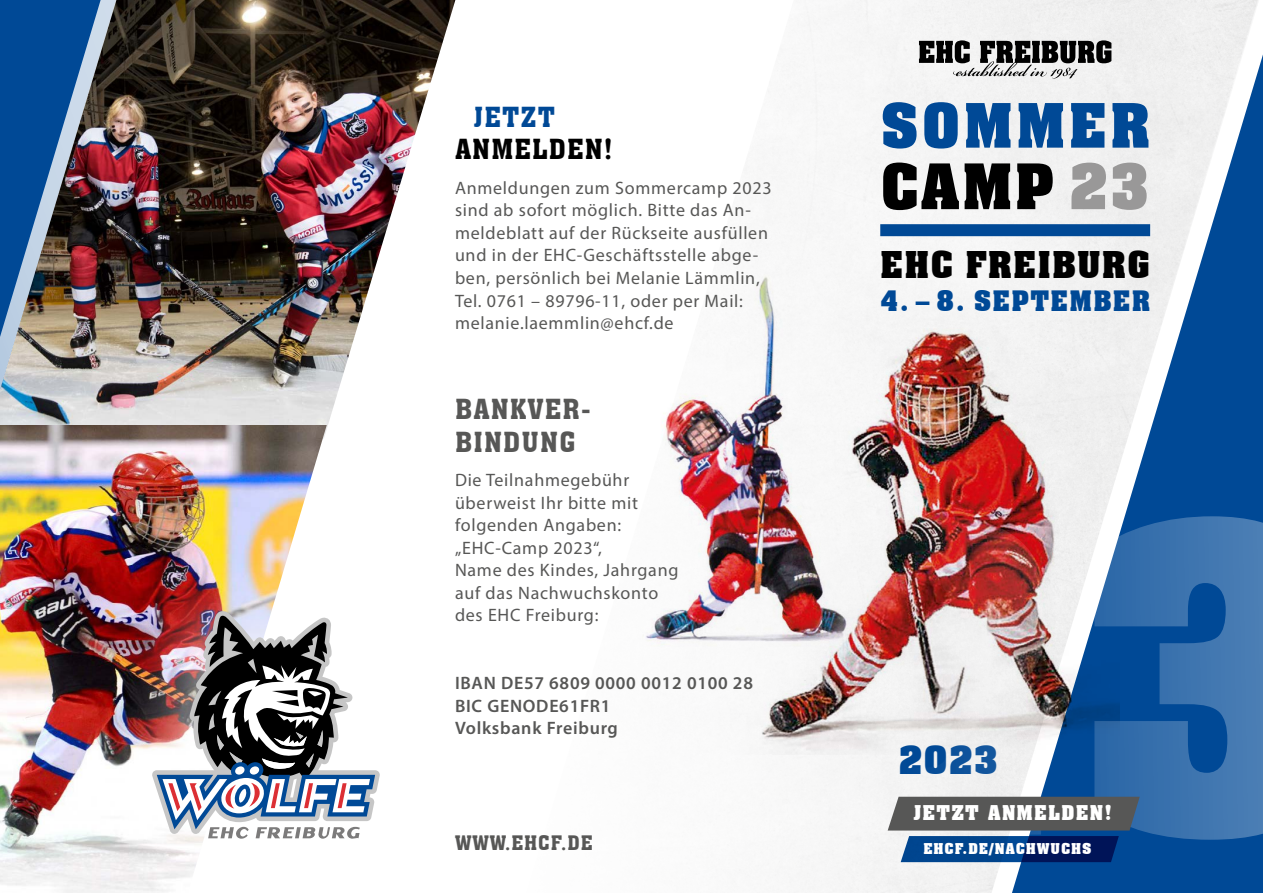
<style>
.page{position:relative;width:1263px;height:893px;background:#fff}
.page>*{position:absolute;margin:0;border:0;box-sizing:border-box;transform-origin:0 0}
.t1{font:700 61.5px "Aachen BT";letter-spacing:.02em;color:#000}
.t2{font:700 60px "Aachen BT";letter-spacing:.05em;color:#004996}
.t3{font:700 37.5px "Aachen BT";color:#004996}
.t4{font:700 36px "Aachen BT";letter-spacing:.03em;color:#000}
.t5{font:700 27.45px "Aachen BT";letter-spacing:.045em;color:#004996}
.t6{font:27px/32.4px "Aachen BT";letter-spacing:.04em;color:#575756}
.t7{font:27px "Aachen BT";letter-spacing:.04em;color:#000}
.t8{font:27px "Aachen BT";letter-spacing:.04em;color:#004996}
.t9{font:700 19.95px "Aachen BT";letter-spacing:.06em;color:#fff}
.t10{font:19.5px "Aachen BT";letter-spacing:.04em;color:#575756}
.t11{font:18px/22.5px "Myriad Pro";letter-spacing:.04em;color:#575756}
.t12{font:600 18px/22.5px "Myriad Pro";letter-spacing:.04em;color:#575756}
.t13{font:700 14.55px "Aachen BT";letter-spacing:.06em;color:#fff}
.s1{color:#999898}
</style>
<div class="page">
<svg style="left:739px;top:0;width:247px;height:893px"></svg>
<div style="left:986px;top:0;width:272px;height:893px;background:#f0f0f0"></div>
<svg style="left:1012px;top:54px;width:251px;height:839px"></svg>
<img style="left:133px;top:0;width:322px;height:427px">
<svg style="left:919px;top:40px;width:192px;height:39px"></svg>
<img style="left:0;top:425px;width:327px;height:468px">
<img style="left:0;top:0;width:133px;height:816px">
<div style="left:80px;top:539px;width:373px;height:354px;background:#fff;opacity:.95"></div>
<svg style="left:152px;top:611px;width:228px;height:223px"></svg>
<svg style="left:157px;top:615px;width:218px;height:224px"></svg>
<img style="left:646px;top:244px;width:473px;height:511px">
<div style="left:880px;top:224px;width:270px;height:12px;background:#004996"></div>
<img style="left:812px;top:516px;width:451px;height:324px">
<svg style="left:901px;top:836px;width:218px;height:26px;background:#04347a"></svg>
<div style="left:888px;top:797px;width:252px;height:33px;background:#575756"></div>
<h3 class="t8" style="left:473px;top:100px;width:83px">JETZT</h3>
<h3 class="t7" style="left:455px;top:132px;width:159px">ANMELDEN!</h3>
<p class="t11" style="left:455px;top:176px;width:318px">Anmeldungen zum Sommercamp 2023 sind ab sofort möglich. Bitte das An&shy;meldeblatt auf der Rückseite ausfüllen und in der EHC-Geschäftsstelle abge&shy;ben, persönlich bei Melanie Lämmlin, Tel. 0761 – 89796-11, oder per Mail: melanie.laemmlin@ehcf.de</p>
<h3 class="t6" style="left:455px;top:393px;width:138px">BANKVER-<br>BINDUNG</h3>
<p class="t11" style="left:455px;top:469px;width:225px">Die Teilnahmegebühr überweist Ihr bitte mit folgenden Angaben: „EHC-Camp 2023“,<br>Name des Kindes, Jahrgang auf das Nachwuchskonto des EHC Freiburg:</p>
<p class="t12" style="left:455px;top:672px;width:299px">IBAN DE57 6809 0000 0012 0100 28<br>BIC GENODE61FR1<br>Volksbank Freiburg</p>
<p class="t10" style="left:455px;top:831px;width:139px">WWW.EHCF.DE</p>
<h2 class="t2" style="left:880px;top:88px;width:271px">SOMMER</h2>
<h1 class="t1" style="left:880px;top:148px;width:271px">CAMP <span class="s1">23</span></h1>
<h3 class="t4" style="left:880px;top:242px;width:271px">EHC FREIBURG</h3>
<h3 class="t5" style="left:880px;top:284px;width:271px">4. – 8. SEPTEMBER</h3>
<h3 class="t3" style="left:898px;top:737px;width:102px">2023</h3>
<p class="t9" style="left:913px;top:800px;width:200px">JETZT ANMELDEN!</p>
<p class="t13" style="left:923px;top:840px;width:170px">EHCF.DE/NACHWUCHS</p>
</div>
